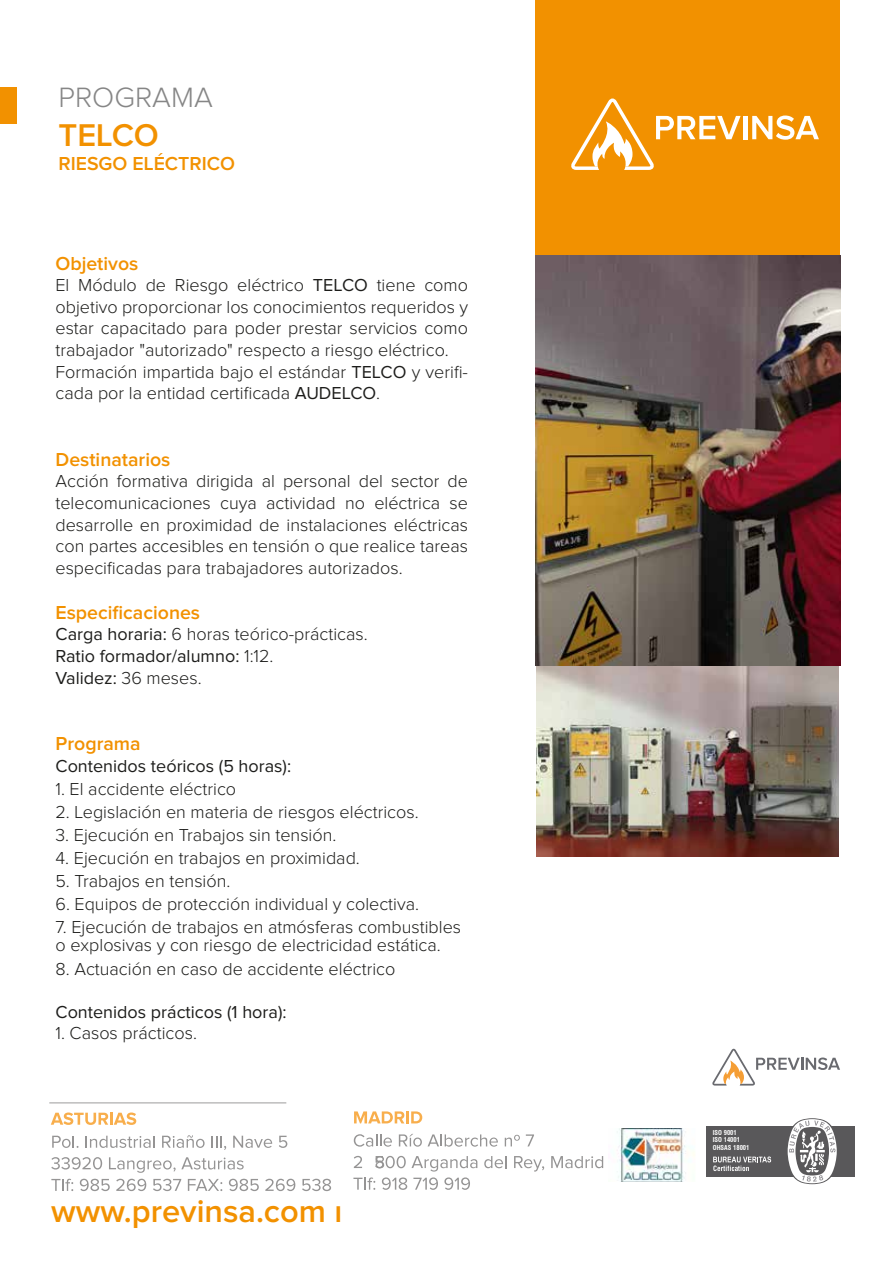
<style>
.page{position:relative;width:893px;height:1263px;background:#fff}
.page>*{position:absolute;margin:0;border:0;box-sizing:border-box;transform-origin:0 0}
.t1{font:600 32.7px "Proxima Nova";color:#f29100}
.t2{font:300 28.95px "Proxima Nova";color:#868686}
.t3{font:600 19.5px "Proxima Nova";color:#f29100}
.t4{font:300 18px/21.6px "Proxima Nova";color:#1d1d1b}
.t5{font:18px/21.6px "Proxima Nova";color:#1d1d1b}
.t6{font:700 condensed 6.6px/7.9px "Swiss 721 BT";color:#fff}
.s1{font-weight:400}
.s2{font-weight:300}
</style>
<div class="page">
<img style="left:617px;top:1128px;width:78px;height:54px">
<div style="left:0;top:87px;width:16px;height:36px;background:#f29100"></div>
<div style="left:536px;top:0;width:304px;height:256px;background:#f29100"></div>
<hr style="left:49px;top:1102px;width:237px;height:1px;background:#9c9b9b">
<svg style="left:354px;top:1111px;width:68px;height:12px"></svg>
<svg style="left:354px;top:1134px;width:38px;height:13px"></svg>
<svg style="left:399px;top:1134px;width:23px;height:13px"></svg>
<svg style="left:428px;top:1134px;width:70px;height:13px"></svg>
<svg style="left:505px;top:1135px;width:15px;height:11px"></svg>
<svg style="left:526px;top:1134px;width:8px;height:12px"></svg>
<svg style="left:354px;top:1156px;width:8px;height:12px"></svg>
<svg style="left:484px;top:1156px;width:23px;height:12px"></svg>
<svg style="left:514px;top:1156px;width:30px;height:15px"></svg>
<svg style="left:551px;top:1156px;width:52px;height:12px"></svg>
<svg style="left:353px;top:1177px;width:22px;height:13px"></svg>
<svg style="left:382px;top:1177px;width:25px;height:13px"></svg>
<svg style="left:413px;top:1177px;width:25px;height:13px"></svg>
<svg style="left:444px;top:1177px;width:26px;height:13px"></svg>
<div style="left:706px;top:1126px;width:149px;height:50px;background:#59585a"></div>
<svg style="left:713px;top:1156px;width:58px;height:15px"></svg>
<svg style="left:786px;top:1118px;width:53px;height:66px"></svg>
<svg style="left:51px;top:1112px;width:85px;height:13px"></svg>
<svg style="left:52px;top:1136px;width:27px;height:12px"></svg>
<svg style="left:86px;top:1136px;width:69px;height:12px"></svg>
<svg style="left:162px;top:1135px;width:43px;height:13px"></svg>
<svg style="left:211px;top:1136px;width:15px;height:14px"></svg>
<svg style="left:233px;top:1136px;width:39px;height:12px"></svg>
<svg style="left:279px;top:1136px;width:8px;height:12px"></svg>
<svg style="left:51px;top:1157px;width:51px;height:12px"></svg>
<svg style="left:109px;top:1157px;width:135px;height:16px"></svg>
<svg style="left:51px;top:1179px;width:22px;height:12px"></svg>
<svg style="left:80px;top:1179px;width:30px;height:12px"></svg>
<svg style="left:116px;top:1179px;width:30px;height:12px"></svg>
<svg style="left:153px;top:1179px;width:28px;height:12px"></svg>
<svg style="left:188px;top:1179px;width:34px;height:12px"></svg>
<svg style="left:229px;top:1179px;width:30px;height:12px"></svg>
<svg style="left:265px;top:1179px;width:30px;height:12px"></svg>
<svg style="left:302px;top:1179px;width:29px;height:12px"></svg>
<svg style="left:712px;top:1049px;width:128px;height:36px"></svg>
<svg style="left:571px;top:98px;width:170px;height:72px"></svg>
<hr style="left:743px;top:116px;width:4px;height:23px;background:#fff">
<svg style="left:752px;top:116px;width:67px;height:24px"></svg>
<svg style="left:375px;top:1156px;width:102px;height:15px"></svg>
<img style="left:536px;top:667px;width:303px;height:190px">
<img style="left:536px;top:256px;width:304px;height:409px">
<h2 class="t2" style="left:58px;top:84px;width:156px">PROGRAMA</h2>
<h1 class="t1" style="left:58px;top:120px;width:102px">TELCO</h1>
<p class="t3" style="left:58px;top:154px;width:178px">RIESGO ELÉCTRICO</p>
<p class="t3" style="left:56px;top:254px;width:84px">Objetivos</p>
<p class="t4" style="left:56px;top:275px;width:414px">El Módulo de Riesgo eléctrico <span class="s1">TELCO</span> tiene como objetivo proporcionar los conocimientos requeridos y estar capacitado para poder prestar servicios como trabajador "autorizado" respecto a riesgo eléctrico.<br>Formación impartida bajo el estándar <span class="s1">TELCO</span> y verifi&shy;cada por la entidad certificada <span class="s1">AUDELCO</span>.</p>
<p class="t3" style="left:56px;top:450px;width:116px">Destinatarios</p>
<p class="t4" style="left:56px;top:471px;width:414px;text-align:justify">Acción formativa dirigida al personal del sector de telecomunicaciones cuya actividad no eléctrica se desarrolle en proximidad de instalaciones eléctricas con partes accesibles en tensión o que realice tareas especificadas para trabajadores autorizados.</p>
<p class="t3" style="left:56px;top:603px;width:146px">Especificaciones</p>
<p class="t5" style="left:56px;top:624px;width:314px">Carga horaria: <span class="s2">6 horas teórico-prácticas.<br></span>Ratio formador/alumno: <span class="s2">1:12.<br></span>Validez: <span class="s2">36 meses.</span></p>
<p class="t3" style="left:56px;top:735px;width:87px">Programa</p>
<p class="t5" style="left:56px;top:755px;width:237px">Contenidos teóricos (5 horas):</p>
<p class="t4" style="left:56px;top:779px;width:182px">1. El accidente eléctrico</p>
<p class="t4" style="left:56px;top:802px;width:365px">2. Legislación en materia de riesgos eléctricos.</p>
<p class="t4" style="left:56px;top:825px;width:282px">3. Ejecución en Trabajos sin tensión.</p>
<p class="t4" style="left:56px;top:848px;width:306px">4. Ejecución en trabajos en proximidad.</p>
<p class="t4" style="left:56px;top:871px;width:176px">5. Trabajos en tensión.</p>
<p class="t4" style="left:56px;top:894px;width:365px">6. Equipos de protección individual y colectiva.</p>
<p class="t4" style="left:56px;top:919px;width:407px;line-height:18px">7. Ejecución de trabajos en atmósferas combustibles o explosivas y con riesgo de electricidad estática.</p>
<p class="t4" style="left:56px;top:958px;width:341px">8. Actuación en caso de accidente eléctrico</p>
<p class="t5" style="left:56px;top:1001px;width:233px">Contenidos prácticos (1 hora):</p>
<p class="t4" style="left:56px;top:1023px;width:143px">1. Casos prácticos.</p>
<h1 class="t1" style="left:51px;top:1196px;width:293px">www.previnsa.com ı</h1>
<p class="t6" style="left:713px;top:1128px;width:38px">ISO 9001<br>ISO 14001<br>OHSAS 18001</p>
</div>
